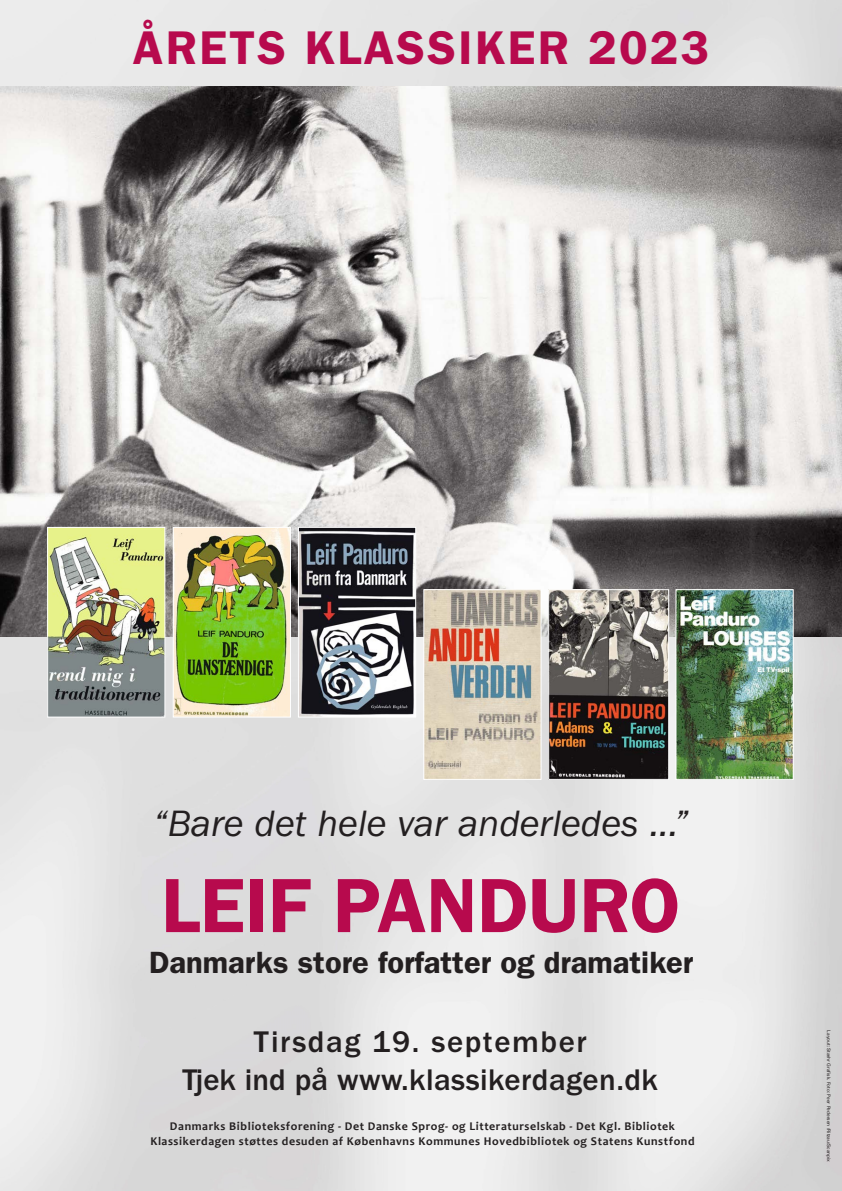
<style>
.page{position:relative;width:842px;height:1191px;background:#fff}
.page>*{position:absolute;margin:0;border:0;box-sizing:border-box;transform-origin:0 0}
.t1{font:600 77.2px "ITC Franklin Gothic Std";color:#b70a4d}
.t2{font:600 47.5px "ITC Franklin Gothic Std";letter-spacing:.05em;color:#b70a4d}
.t3{font:italic 38px "ITC Franklin Gothic Std";color:#231f20}
.t4{font:500 30.9px/38px "ITC Franklin Gothic Std";letter-spacing:.015em;color:#231f20;text-align:center}
.t5{font:600 30.9px "ITC Franklin Gothic Std";color:#231f20}
.t6{font:700 11.9px/15.4px "Candara";letter-spacing:.05em;color:#231f20;text-align:center}
.t7{font:4.8px "Univers LT Std";color:#231f20}
</style>
<div class="page">
<img style="left:0;top:0;width:842px;height:1191px">
<img style="left:0;top:87px;width:842px;height:549px">
<img style="left:300px;top:529px;width:114px;height:186px">
<div style="left:298px;top:527px;width:118px;height:190px;border:1px solid #fff"></div>
<img style="left:49px;top:529px;width:114px;height:186px">
<div style="left:47px;top:527px;width:118px;height:190px;border:1px solid #fff"></div>
<img style="left:425px;top:591px;width:114px;height:186px">
<div style="left:423px;top:589px;width:118px;height:190px;border:1px solid #fff"></div>
<img style="left:678px;top:591px;width:113px;height:186px">
<img style="left:175px;top:529px;width:114px;height:186px">
<div style="left:173px;top:527px;width:118px;height:190px;border:1px solid #fff"></div>
<img style="left:550px;top:591px;width:117px;height:186px">
<div style="left:548px;top:589px;width:121px;height:190px;border:1px solid #fff"></div>
<h2 class="t2" style="left:133px;top:30px;width:578px">ÅRETS KLASSIKER 2023</h2>
<h3 class="t3" style="left:154px;top:801px;width:536px">“Bare det hele var anderledes ...”</h3>
<h1 class="t1" style="left:162px;top:877px;width:520px">LEIF PANDURO</h1>
<h3 class="t5" style="left:149px;top:951px;width:546px">Danmarks store forfatter og dramatiker</h3>
<h3 class="t4" style="left:182px;top:1026px;width:477px">Tirsdag 19. september<br>Tjek ind på www.klassikerdagen.dk</h3>
<p class="t6" style="left:150px;top:1118px;width:546px">Danmarks Biblioteksforening - Det Danske Sprog- og Litteraturselskab - Det Kgl. Bibliotek<br>Klassikerdagen støttes desuden af Københavns Kommunes Hovedbibliotek og Statens Kunstfond</p>
<p class="t7" style="left:832px;top:1030px;width:133px;rotate:90deg">Layout: Stæhr Grafisk. Foto: Peer Pedersen /Ritzau/Scanpix</p>
</div>
